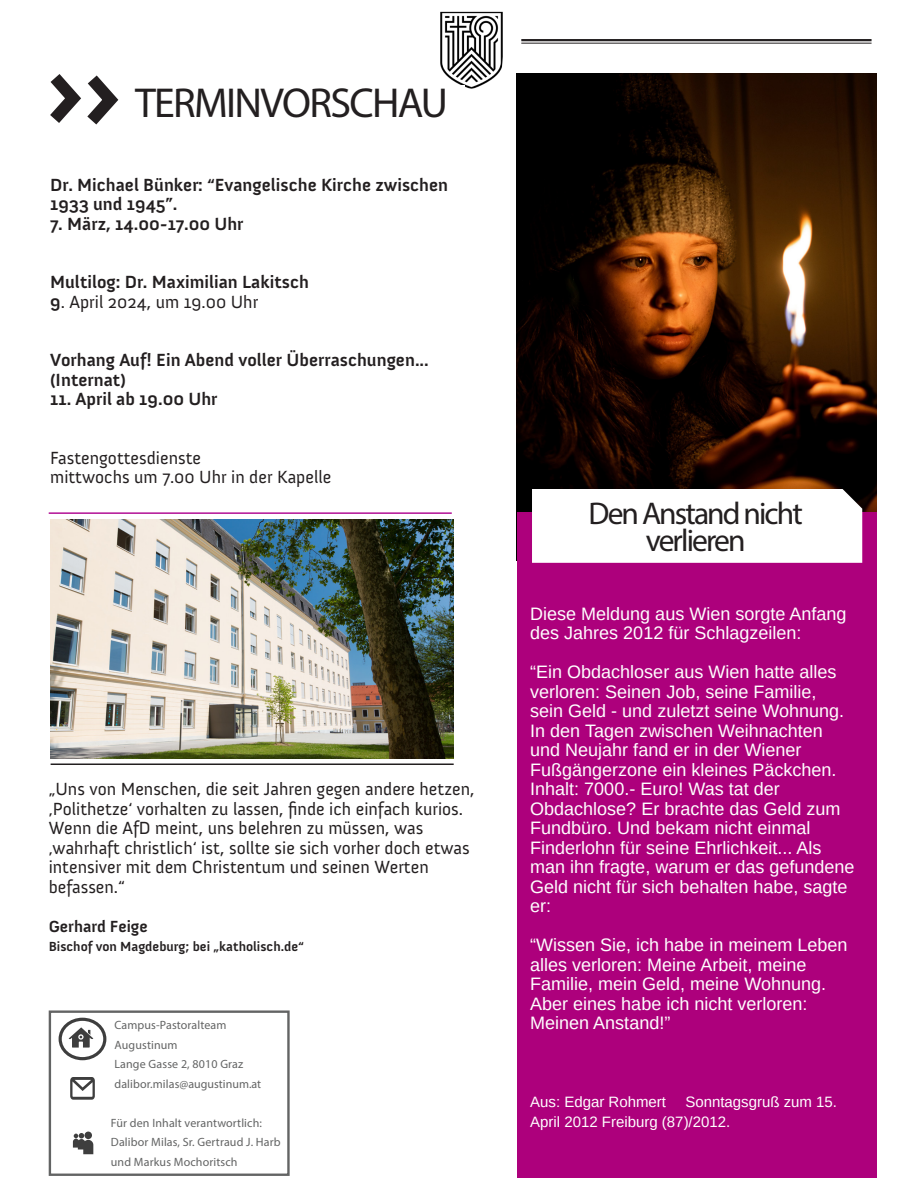
<style>
.page{position:relative;width:918px;height:1188px;background:#fff}
.page>*{position:absolute;margin:0;border:0;box-sizing:border-box;transform-origin:0 0}
.main_title_1{font:42px "Myriad Pro";letter-spacing:-.04em;color:#231f20}
.higlight_title{font:31.5px "Myriad Pro";letter-spacing:-.06em;color:#231f20}
.t1{font:18px/19.5px "Arimo";color:#fff}
.t2{font:18px/19.5px "Anivers";color:#231f20}
.t3{font:700 18px/19.5px "Anivers";color:#231f20}
.t4{font:700 16.5px "Anivers";color:#231f20}
.t5{font:15px/19.5px "Arimo";color:#fff}
.t6{font:700 13.5px "Anivers";color:#231f20}
.Social_media{font:12px/19.5px "Myriad Pro";letter-spacing:.01em;color:#636464}
.s1{font-weight:700}
</style>
<div class="page">
<img style="left:440px;top:12px;width:63px;height:77px">
<hr style="left:521px;top:39px;width:351px;height:2px;background:#231f20">
<hr style="left:521px;top:43px;width:351px;height:1px;background:#231f20">
<div style="left:49px;top:1010px;width:241px;height:166px;border:2px solid #636464"></div>
<svg style="left:60px;top:1019px;width:45px;height:40px"></svg>
<div style="left:59px;top:1018px;width:47px;height:42px;border:3px solid #3e3e3e;border-radius:50%"></div>
<svg style="left:69px;top:1027px;width:24px;height:21px"></svg>
<svg style="left:73px;top:1132px;width:20px;height:22px"></svg>
<svg style="left:70px;top:1077px;width:25px;height:23px"></svg>
<div style="left:135px;top:85px;width:330px;height:75px;background:#fff"></div>
<img style="left:517px;top:74px;width:359px;height:438px">
<hr style="left:49px;top:512px;width:403px;height:2px;background:#b20f95">
<img style="left:50px;top:519px;width:403px;height:240px">
<div style="left:517px;top:512px;width:360px;height:666px;background:#ad007c"></div>
<div style="left:532px;top:489px;width:330px;height:74px;background:#fff"></div>
<hr style="left:51px;top:764px;width:403px;height:1px;background:#231f20">
<svg style="left:50px;top:74px;width:69px;height:51px"></svg>
<p class="main_title_1" style="left:135px;top:77px;width:314px">TERMINVORSCHAU</p>
<p class="t3" style="left:50px;top:175px;width:400px">Dr. Michael Bünker: “Evangelische Kirche zwischen<br>1933 und 1945”.</p>
<p class="t3" style="left:50px;top:214px;width:195px">7. März, 14.00-17.00 Uhr</p>
<p class="t3" style="left:50px;top:272px;width:260px">Multilog: Dr. Maximilian Lakitsch</p>
<p class="t2" style="left:50px;top:292px;width:210px"><span class="s1">9</span>. April 2024, um 19.00 Uhr</p>
<p class="t3" style="left:50px;top:350px;width:380px">Vorhang Auf! Ein Abend voller Überraschungen... (Internat)</p>
<p class="t3" style="left:50px;top:389px;width:169px">11. April ab 19.00 Uhr</p>
<p class="t2" style="left:50px;top:448px;width:153px">Fastengottesdienste</p>
<p class="t2" style="left:50px;top:467px;width:283px">mittwochs um 7.00 Uhr in der Kapelle</p>
<p class="t2" style="left:49px;top:779px;width:427px">„Uns von Menschen, die seit Jahren gegen andere hetzen, ‚Polithetze‘ vorhalten zu lassen, finde ich einfach kurios.<br>Wenn die AfD meint, uns belehren zu müssen, was ‚wahrhaft christlich‘ ist, sollte sie sich vorher doch etwas intensiver mit dem Christentum und seinen Werten befassen.“</p>
<p class="t4" style="left:49px;top:917px;width:101px">Gerhard Feige</p>
<p class="t6" style="left:49px;top:939px;width:257px">Bischof von Magdeburg; bei „katholisch.de“</p>
<p class="Social_media" style="left:115px;top:1015px;width:113px">Campus-Pastoralteam<br>Augustinum</p>
<p class="Social_media" style="left:115px;top:1054px;width:148px">Lange Gasse 2, 8010 Graz dalibor.milas@augustinum.at</p>
<p class="Social_media" style="left:111px;top:1113px;width:153px">Für den Inhalt verantwortlich:</p>
<p class="Social_media" style="left:111px;top:1132px;width:171px">Dalibor Milas, Sr. Gertraud J. Harb und Markus Mochoritsch</p>
<p class="higlight_title" style="left:589px;top:494px;width:216px">Den Anstand nicht</p>
<p class="higlight_title" style="left:646px;top:521px;width:101px">verlieren</p>
<p class="t1" style="left:530px;top:604px;width:318px">Diese Meldung aus Wien sorgte Anfang des Jahres 2012 für Schlagzeilen:</p>
<p class="t1" style="left:530px;top:662px;width:326px">“Ein Obdachloser aus Wien hatte alles verloren: Seinen Job, seine Familie,<br>sein Geld - und zuletzt seine Wohnung.<br>In den Tagen zwischen Weihnachten und Neujahr fand er in der Wiener Fußgängerzone ein kleines Päckchen.<br>Inhalt: 7000.- Euro! Was tat der Obdachlose? Er brachte das Geld zum Fundbüro. Und bekam nicht einmal Finderlohn für seine Ehrlichkeit... Als man ihn fragte, warum er das gefundene Geld nicht für sich behalten habe, sagte er:</p>
<p class="t1" style="left:530px;top:935px;width:319px">“Wissen Sie, ich habe in meinem Leben alles verloren: Meine Arbeit, meine<br>Familie, mein Geld, meine Wohnung.<br>Aber eines habe ich nicht verloren:<br>Meinen Anstand!”</p>
<p class="t5" style="left:530px;top:1092px;width:308px">Aus: Edgar Rohmert; Sonntagsgruß zum 15.<br>April 2012 Freiburg (87)/2012.</p>
</div>
